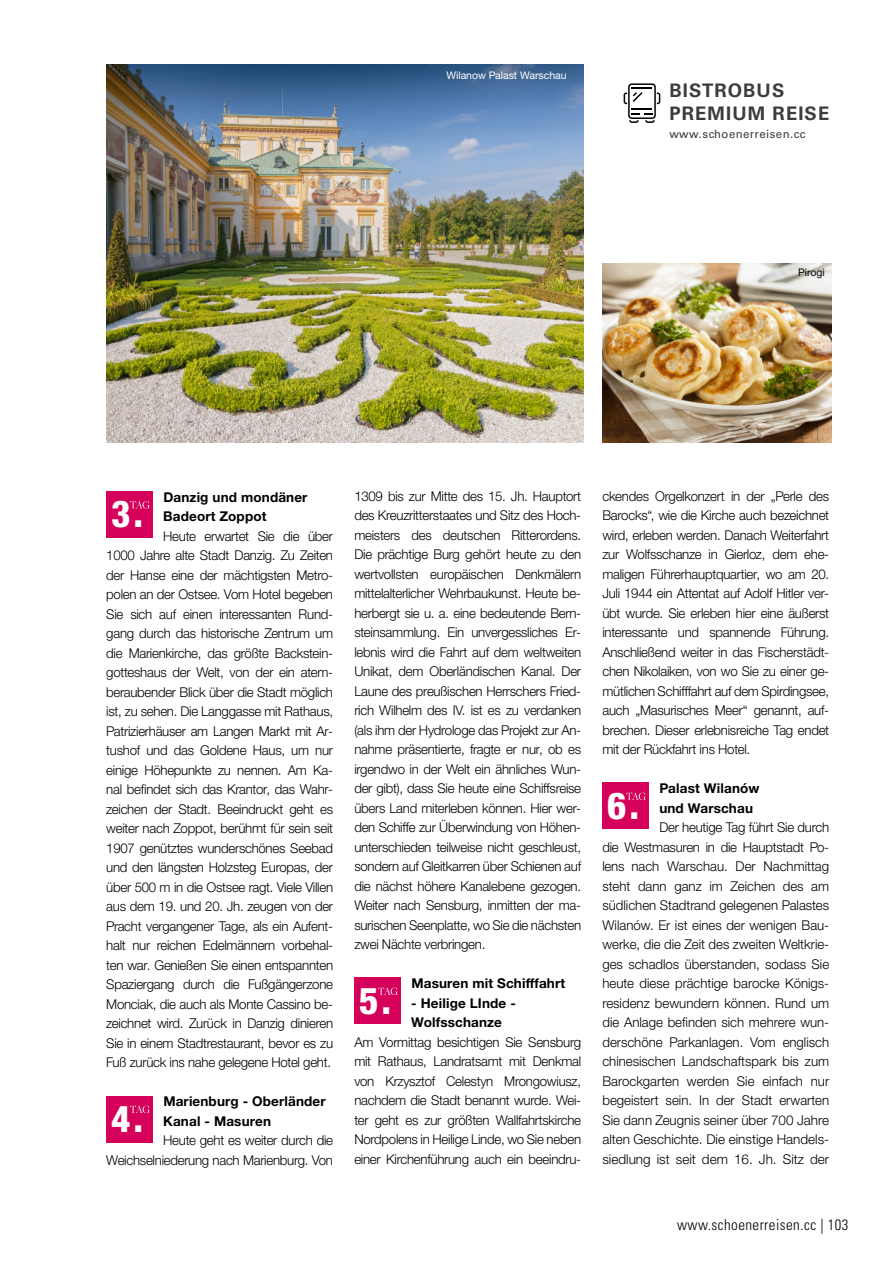
<style>
.page{position:relative;width:893px;height:1263px;background:#fff}
.page>*{position:absolute;margin:0;border:0;box-sizing:border-box;transform-origin:0 0}
.t1{font:800 condensed 37.2px "Helvetica Neue LTW1 G";color:#fff}
.t2{font:700 18.6px/23px "Univers";letter-spacing:.06em;color:#3c3c3b}
.t3{font:300 condensed 15px "Univers";letter-spacing:.03em;color:#000}
.Reisetexte{font:300 13.5px/19.5px "Helvetica Neue LTW1 G";letter-spacing:-.02em;color:#000;text-align:justify}
.Reisetitel_Überschriften{font:700 13.5px/19.5px "Helvetica Neue LTW1 G";letter-spacing:.01em;color:#000}
.t4{font:11.4px "Univers";letter-spacing:.04em;color:#3c3c3b}
.Bildtext_weiss{font:10.5px "Helvetica Neue LTW1 G";letter-spacing:-.005em;color:#fff}
.Bildtext_schwarz{font:10.5px "Helvetica Neue LTW1 G";letter-spacing:-.005em;color:#000}
</style>
<div class="page">
<div style="left:106px;top:491px;width:47px;height:47px;background:#d4005a"></div>
<svg style="left:130px;top:501px;width:20px;height:7px"></svg>
<div style="left:106px;top:1096px;width:47px;height:46px;background:#d4005a"></div>
<svg style="left:130px;top:1106px;width:20px;height:7px"></svg>
<div style="left:354px;top:978px;width:47px;height:46px;background:#d4005a"></div>
<svg style="left:378px;top:988px;width:20px;height:7px"></svg>
<div style="left:602px;top:783px;width:47px;height:46px;background:#d4005a"></div>
<svg style="left:626px;top:793px;width:20px;height:7px"></svg>
<img style="left:106px;top:64px;width:478px;height:378px">
<img style="left:602px;top:263px;width:229px;height:179px">
<svg style="left:624px;top:83px;width:36px;height:40px"></svg>
<p class="Bildtext_weiss" style="left:446px;top:68px;width:122px">Wilanow Palast Warschau</p>
<p class="t2" style="left:669px;top:79px;width:161px">BISTROBUS<br>PREMIUM REISE</p>
<p class="t4" style="left:669px;top:127px;width:138px">www.schoenerreisen.cc</p>
<p class="Bildtext_schwarz" style="left:798px;top:266px;width:28px">Pirogi</p>
<p class="t1" style="left:111px;top:491px;width:33px">3.</p>
<p class="Reisetitel_Überschriften" style="left:163px;top:487px;width:146px">Danzig und mondäner<br>Badeort Zoppot</p>
<p class="Reisetexte" style="left:106px;top:526px;width:228px;text-indent:57px">Heute erwartet Sie die über 1000 Jahre alte Stadt Danzig. Zu Zeiten der Hanse eine der mächtigsten Metro&shy;polen an der Ostsee. Vom Hotel begeben Sie sich auf einen interessanten Rund&shy;gang durch das historische Zentrum um die Marienkirche, das größte Backstein&shy;gotteshaus der Welt, von der ein atem&shy;beraubender Blick über die Stadt möglich ist, zu sehen. Die Langgasse mit Rathaus, Patrizierhäuser am Langen Markt mit Ar&shy;tushof und das Goldene Haus, um nur einige Höhepunkte zu nennen. Am Ka&shy;nal befindet sich das Krantor, das Wahr&shy;zeichen der Stadt. Beeindruckt geht es weiter nach Zoppot, berühmt für sein seit 1907 genütztes wunderschönes Seebad und den längsten Holzsteg Europas, der über 500 m in die Ostsee ragt. Viele Villen aus dem 19. und 20. Jh. zeugen von der Pracht vergangener Tage, als ein Aufent&shy;halt nur reichen Edelmännern vorbehal&shy;ten war. Genießen Sie einen entspannten Spaziergang durch die Fußgängerzone Monciak, die auch als Monte Cassino be&shy;zeichnet wird. Zurück in Danzig dinieren Sie in einem Stadtrestaurant, bevor es zu Fuß zurück ins nahe gelegene Hotel geht.</p>
<p class="t1" style="left:111px;top:1096px;width:33px">4.</p>
<p class="Reisetitel_Überschriften" style="left:163px;top:1092px;width:164px">Marienburg - Oberländer<br>Kanal - Masuren</p>
<p class="Reisetexte" style="left:106px;top:1131px;width:228px;text-align:right">Heute geht es weiter durch die<br>Weichselniederung nach Marienburg. Von</p>
<p class="Reisetexte" style="left:354px;top:486px;width:228px">1309 bis zur Mitte des 15. Jh. Hauptort des Kreuzritterstaates und Sitz des Hoch&shy;meisters des deutschen Ritterordens.<br>Die prächtige Burg gehört heute zu den wertvollsten europäischen Denkmälern mittelalterlicher Wehrbaukunst. Heute be&shy;herbergt sie u. a. eine bedeutende Bern&shy;steinsammlung. Ein unvergessliches Er&shy;lebnis wird die Fahrt auf dem weltweiten Unikat, dem Oberländischen Kanal. Der Laune des preußischen Herrschers Fried&shy;rich Wilhelm des IV. ist es zu verdanken (als ihm der Hydrologe das Projekt zur An&shy;nahme präsentierte, fragte er nur, ob es irgendwo in der Welt ein ähnliches Wun&shy;der gibt), dass Sie heute eine Schiffsreise übers Land miterleben können. Hier wer&shy;den Schiffe zur Überwindung von Höhen&shy;unterschieden teilweise nicht geschleust, sondern auf Gleitkarren über Schienen auf die nächst höhere Kanalebene gezogen.<br>Weiter nach Sensburg, inmitten der ma&shy;surischen Seenplatte, wo Sie die nächsten zwei Nächte verbringen.</p>
<p class="t1" style="left:359px;top:978px;width:33px">5.</p>
<p class="Reisetitel_Überschriften" style="left:411px;top:974px;width:155px">Masuren mit Schifffahrt</p>
<p class="Reisetitel_Überschriften" style="left:411px;top:993px;width:106px">- Heilige LInde -<br>Wolfsschanze</p>
<p class="Reisetexte" style="left:354px;top:1032px;width:228px">Am Vormittag besichtigen Sie Sensburg mit Rathaus, Landratsamt mit Denkmal von Krzysztof Celestyn Mrongowiusz, nachdem die Stadt benannt wurde. Wei&shy;ter geht es zur größten Wallfahrtskirche Nordpolens in Heilige Linde, wo Sie neben einer Kirchenführung auch ein beeindru-</p>
<p class="Reisetexte" style="left:602px;top:486px;width:228px">ckendes Orgelkonzert in der „Perle des Barocks“, wie die Kirche auch bezeichnet wird, erleben werden. Danach Weiterfahrt zur Wolfsschanze in Gierloz, dem ehe&shy;maligen Führerhauptquartier, wo am 20.<br>Juli 1944 ein Attentat auf Adolf Hitler ver&shy;übt wurde. Sie erleben hier eine äußerst interessante und spannende Führung.<br>Anschließend weiter in das Fischerstädt&shy;chen Nikolaiken, von wo Sie zu einer ge&shy;mütlichen Schifffahrt auf dem Spirdingsee, auch „Masurisches Meer“ genannt, auf&shy;brechen. Dieser erlebnisreiche Tag endet mit der Rückfahrt ins Hotel.</p>
<p class="t1" style="left:607px;top:783px;width:33px">6.</p>
<p class="Reisetitel_Überschriften" style="left:659px;top:779px;width:102px">Palast Wilanów und Warschau</p>
<p class="Reisetexte" style="left:602px;top:818px;width:228px;text-indent:57px">Der heutige Tag führt Sie durch die Westmasuren in die Hauptstadt Po&shy;lens nach Warschau. Der Nachmittag steht dann ganz im Zeichen des am südlichen Stadtrand gelegenen Palastes Wilanów. Er ist eines der wenigen Bau&shy;werke, die die Zeit des zweiten Weltkrie&shy;ges schadlos überstanden, sodass Sie heute diese prächtige barocke Königs&shy;residenz bewundern können. Rund um die Anlage befinden sich mehrere wun&shy;derschöne Parkanlagen. Vom englisch chinesischen Landschaftspark bis zum Barockgarten werden Sie einfach nur begeistert sein. In der Stadt erwarten Sie dann Zeugnis seiner über 700 Jahre alten Geschichte. Die einstige Handels&shy;siedlung ist seit dem 16. Jh. Sitz der</p>
<p class="t3" style="left:677px;top:1216px;width:173px">www.schoenerreisen.cc | 103</p>
</div>
